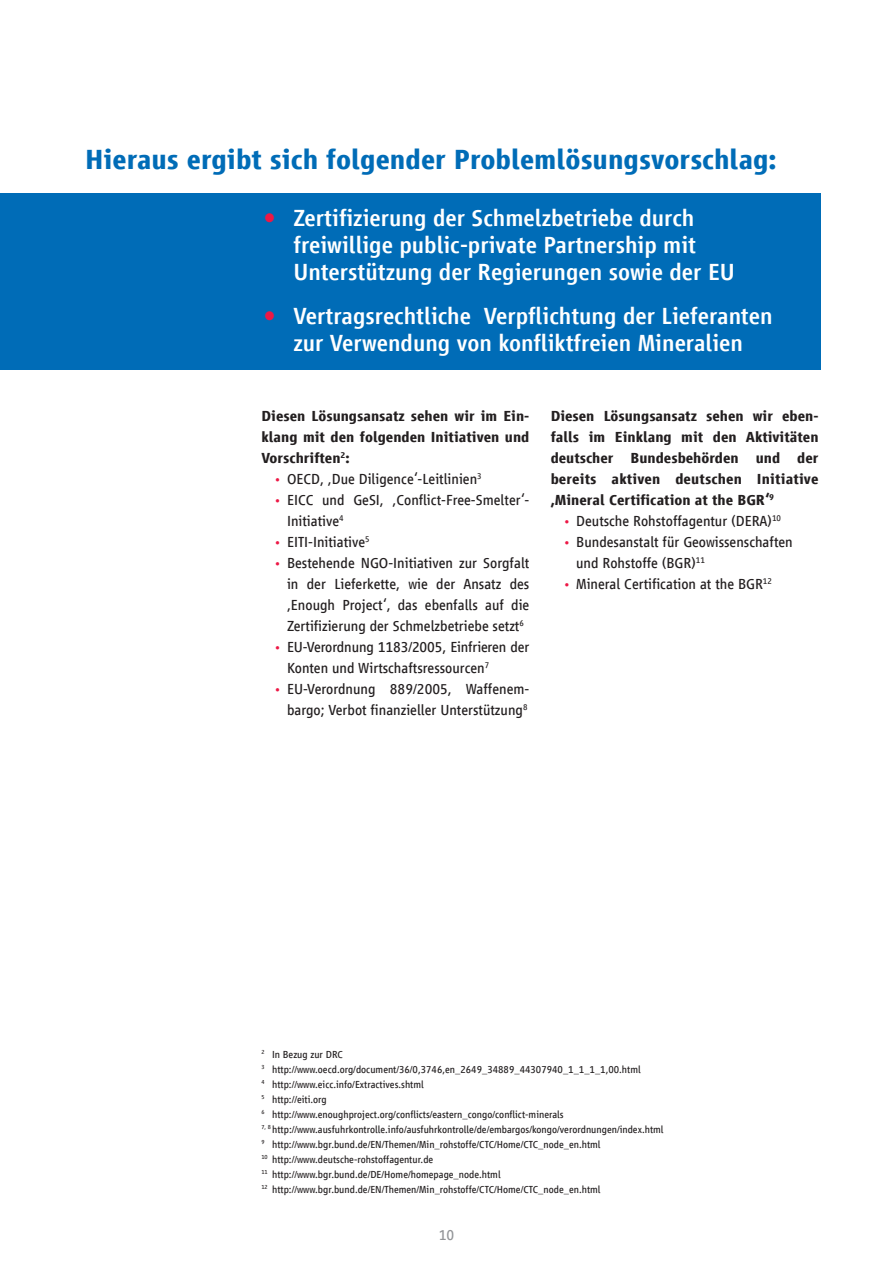
<style>
.page{position:relative;width:893px;height:1263px;background:#fff}
.page>*{position:absolute;margin:0;border:0;box-sizing:border-box;transform-origin:0 0}
.t1{font:700 28.5px "Vialog LT Com";color:#006cb7}
.t2{font:500 24px/27px "Vialog LT Com";color:#fff}
.t3{font:15px/21px "Vialog LT Com";color:#231f20}
.t4{font:700 15px/21px "Vialog LT Com";color:#231f20;text-align:justify}
.t5{font:15px "Vialog LT Com";color:#939598}
.t6{font:10.5px/15px "Vialog LT Com";color:#231f20}
.s1{font-weight:700;font-size:36px;color:#ed1845}
.s2{font-size:13.5px;color:#ed1845}
</style>
<div class="page">
<div style="left:0;top:194px;width:821px;height:176px;background:#006cb7"></div>
<h1 class="t1" style="left:85px;top:144px;width:693px">Hieraus ergibt sich folgender Problemlösungsvorschlag:</h1>
<h2 class="t2" style="left:293px;top:204px;width:443px;text-indent:-34px"><span class="s1">•</span> Zertifizierung der Schmelzbetriebe durch freiwillige public-private Partnership mit<br>Unterstützung der Regierungen sowie der EU</h2>
<h2 class="t2" style="left:259px;top:302px;width:515px;text-align:center"><span class="s1">•</span> Vertragsrechtliche Verpflichtung der Lieferanten zur Verwendung von konfliktfreien Mineralien</h2>
<h3 class="t4" style="left:261px;top:406px;width:269px">Diesen Lösungsansatz sehen wir im Ein&shy;klang mit den folgenden Initiativen und Vorschriften<sup>2</sup>:</h3>
<h3 class="t3" style="left:274px;top:469px;width:209px"><span class="s2">•</span> OECD, ‚Due Diligence‘-Leitlinien<sup>3</sup></h3>
<h3 class="t3" style="left:287px;top:490px;width:244px;text-indent:-13px"><span class="s2">•</span> EICC und GeSI, ‚Conflict-Free-Smelter‘-<br>Initiative<sup>4</sup></h3>
<h3 class="t3" style="left:274px;top:532px;width:97px"><span class="s2">•</span> EITI-Initiative<sup>5</sup></h3>
<h3 class="t3" style="left:287px;top:553px;width:244px;text-align:justify;text-indent:-13px"><span class="s2">•</span> Bestehende NGO-Initiativen zur Sorgfalt in der Lieferkette, wie der Ansatz des ‚Enough Project‘, das ebenfalls auf die Zertifizierung der Schmelzbetriebe setzt<sup>6</sup></h3>
<h3 class="t3" style="left:287px;top:637px;width:244px;text-indent:-13px"><span class="s2">•</span> EU-Verordnung 1183/2005, Einfrieren der<br>Konten und Wirtschaftsressourcen<sup>7</sup></h3>
<h3 class="t3" style="left:274px;top:679px;width:257px;text-align:right"><span class="s2">•</span> EU-Verordnung 889/2005, Waffenem&shy;bargo; Verbot finanzieller Unterstützung<sup>8</sup></h3>
<h3 class="t4" style="left:551px;top:406px;width:269px">Diesen Lösungsansatz sehen wir eben&shy;falls im Einklang mit den Aktivitäten deutscher Bundesbehörden und der bereits aktiven deutschen Initiative ‚Mineral Certification at the BGR‘<sup>9</sup></h3>
<h3 class="t3" style="left:563px;top:511px;width:219px"><span class="s2">•</span> Deutsche Rohstoffagentur (DERA)<sup>10</sup></h3>
<h3 class="t3" style="left:576px;top:532px;width:218px;text-indent:-13px"><span class="s2">•</span> Bundesanstalt für Geowissenschaften und Rohstoffe (BGR)<sup>11</sup></h3>
<h3 class="t3" style="left:563px;top:574px;width:210px"><span class="s2">•</span> Mineral Certification at the BGR<sup>12</sup></h3>
<p class="t6" style="left:261px;top:1047px;width:404px"><sup>2</sup> In Bezug zur DRC<br><sup>3</sup> http://www.oecd.org/document/36/0,3746,en_2649_34889_44307940_1_1_1_1,00.html<br><sup>4</sup> http://www.eicc.info/Extractives.shtml<br><sup>5</sup> http://eiti.org<br><sup>6</sup> http://www.enoughproject.org/conflicts/eastern_congo/conflict-minerals<br><sup>7,</sup> <sup>8</sup> http://www.ausfuhrkontrolle.info/ausfuhrkontrolle/de/embargos/kongo/verordnungen/index.html <sup>9</sup> http://www.bgr.bund.de/EN/Themen/Min_rohstoffe/CTC/Home/CTC_node_en.html<br><sup>10</sup> http://www.deutsche-rohstoffagentur.de<br><sup>11</sup> http://www.bgr.bund.de/DE/Home/homepage_node.html<br><sup>12</sup> http://www.bgr.bund.de/EN/Themen/Min_rohstoffe/CTC/Home/CTC_node_en.html</p>
<h3 class="t5" style="left:439px;top:1226px;width:17px">10</h3>
</div>
